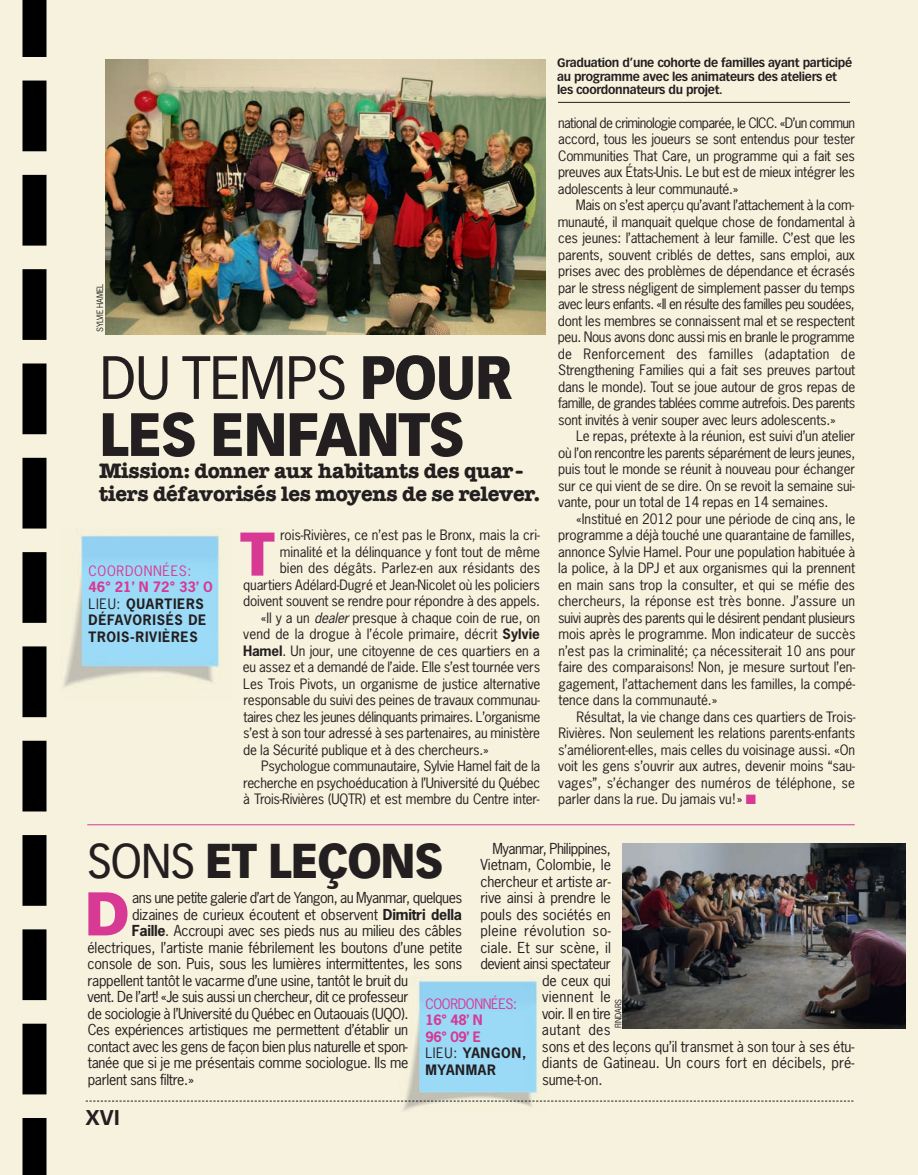
<style>
.page{position:relative;width:918px;height:1175px;background:#fff}
.page>*{position:absolute;margin:0;border:0;box-sizing:border-box;transform-origin:0 0}
.t1{font:900 60.45px "Vectora LH";color:#d73995}
.t2{font:900 60px/57px "Vectora LH";letter-spacing:-.025em;color:#231f20;scale:.92 1}
.t3{font:900 48px "Vectora LH";letter-spacing:-.025em;color:#231f20;scale:.92 1}
.t4{font:700 21px/22.5px "American Typewriter";letter-spacing:-.015em;color:#231f20}
.t5{font:700 21px "Vectora LH";color:#231f20}
.t6{font:14.25px "News Gothic";letter-spacing:-.02em;color:#231f20}
.t7{font:14.25px "News Gothic";letter-spacing:.005em;color:#231f20}
.t8{font:14.25px "News Gothic";letter-spacing:-.04em;color:#231f20}
.t9{font:14.25px "News Gothic";letter-spacing:.025em;color:#231f20}
.t10{font:13.5px/16.5px "News Gothic";letter-spacing:-.01em;color:#231f20;text-align:justify}
.t11{font:700 13.5px/16.5px "News Gothic";letter-spacing:.05em;color:#231f20}
.t12{font:13.5px "News Gothic";letter-spacing:-.03em;color:#231f20}
.t13{font:13.5px "News Gothic";letter-spacing:.01em;color:#231f20}
.t14{font:700 13.5px/16.5px "News Gothic";letter-spacing:.05em;color:#d73995}
.t15{font:13.5px "News Gothic";letter-spacing:.05em;color:#d73995}
.t16{font:13.5px "News Gothic";letter-spacing:-.025em;color:#d73995}
.t17{font:700 12px/13.5px "Vectora LH";letter-spacing:-.025em;color:#231f20}
.t18{font:8.25px "News Gothic";letter-spacing:-.02em;color:#231f20}
.s1{font-weight:400}
.s2{font-style:italic}
.s3{font-weight:700}
.s4{color:#d73995}
.s5{font-weight:400;color:#231f20}
.s6{color:#231f20}
</style>
<div class="page">
<div style="left:0;top:0;width:918px;height:1174px;background:#f6f2dd"></div>
<img style="left:399px;top:980px;width:146px;height:131px">
<svg style="left:86px;top:1100px;width:767px;height:1px"></svg>
<svg style="left:22px;top:80px;width:24px;height:1015px"></svg>
<div style="left:22px;top:0;width:24px;height:57px;background:#000"></div>
<div style="left:22px;top:1118px;width:24px;height:56px;background:#000"></div>
<img style="left:63px;top:535px;width:158px;height:152px">
<hr style="left:87px;top:824px;width:768px;height:1px;background:#d73995">
<img style="left:106px;top:59px;width:440px;height:275px">
<img style="left:623px;top:843px;width:283px;height:185px">
<hr style="left:558px;top:102px;width:292px;height:1px;background:#231f20">
<hr style="left:917px;top:0;width:1px;height:876px;background:#000">
<hr style="left:917px;top:805px;width:1px;height:369px;background:#e21a21">
<p class="t18" style="left:96px;top:332px;width:50px;rotate:-90deg">SYLVIE HAMEL</p>
<h2 class="t2" style="left:99px;top:352px;width:451px"><span class="s1">DU TEMPS</span> POUR<br>LES ENFANTS</h2>
<h3 class="t4" style="left:99px;top:460px;width:442px">Mission: donner aux habitants des quar&shy;tiers défavorisés les moyens de se relever.</h3>
<h1 class="t1" style="left:240px;top:526px;width:36px">T</h1>
<p class="t10" style="left:280px;top:527px;width:261px">rois-Rivières, ce n’est pas le Bronx, mais la cri-</p>
<p class="t10" style="left:280px;top:544px;width:262px">minalité et la délinquance y font tout de même</p>
<p class="t10" style="left:280px;top:560px;width:262px">bien des dégâts. Parlez-en aux résidants des</p>
<p class="t10" style="left:243px;top:577px;width:298px">quartiers Adélard-Dugré et Jean-Nicolet où les policiers</p>
<p class="t10" style="left:243px;top:593px;width:298px">doivent souvent se rendre pour répondre à des appels.</p>
<p class="t10" style="left:261px;top:610px;width:281px">«Il y a un <span class="s2">dealer</span> presque à chaque coin de rue, on</p>
<p class="t13" style="left:243px;top:626px;width:298px">vend de la drogue à l’école primaire, décrit <span class="s3">Sylvie</span></p>
<p class="t10" style="left:243px;top:643px;width:298px"><span class="s3">Hamel</span>. Un jour, une citoyenne de ces quartiers en a</p>
<p class="t10" style="left:243px;top:659px;width:299px">eu assez et a demandé de l’aide. Elle s’est tournée vers</p>
<p class="t10" style="left:243px;top:676px;width:299px">Les Trois Pivots, un organisme de justice alternative</p>
<p class="t10" style="left:244px;top:692px;width:298px">responsable du suivi des peines de travaux communau-</p>
<p class="t12" style="left:243px;top:709px;width:298px">taires chez les jeunes délinquants primaires. L’organisme</p>
<p class="t10" style="left:243px;top:725px;width:298px">s’est à son tour adressé à ses partenaires, au ministère</p>
<p class="t10" style="left:243px;top:742px;width:247px">de la Sécurité publique et à des chercheurs.»</p>
<p class="t10" style="left:261px;top:758px;width:280px">Psychologue communautaire, Sylvie Hamel fait de la</p>
<p class="t10" style="left:243px;top:775px;width:298px">recherche en psychoéducation à l’Université du Québec</p>
<p class="t10" style="left:243px;top:791px;width:298px">à Trois-Rivières (UQTR) et est membre du Centre inter-</p>
<p class="t15" style="left:89px;top:563px;width:104px">COORDONNÉES:</p>
<p class="t11" style="left:89px;top:579px;width:126px"><span class="s4">46° 21’ N 72° 33’ O<br></span><span class="s1">LIEU:</span> QUARTIERS<br>DÉFAVORISÉS DE<br>TROIS-RIVIÈRES</p>
<p class="t17" style="left:557px;top:57px;width:297px">Graduation d’une cohorte de familles ayant participé au programme avec les animateurs des ateliers et les coordonnateurs du projet.</p>
<p class="t10" style="left:558px;top:115px;width:299px">national de criminologie comparée, le CICC. «D’un commun accord, tous les joueurs se sont entendus pour tester Communities That Care, un programme qui a fait ses preuves aux États-Unis. Le but est de mieux intégrer les adolescents à leur communauté.»</p>
<p class="t10" style="left:558px;top:197px;width:299px;text-indent:18px">Mais on s’est aperçu qu’avant l’attachement à la com&shy;munauté, il manquait quelque chose de fondamental à ces jeunes: l’attachement à leur famille. C’est que les parents, souvent criblés de dettes, sans emploi, aux prises avec des problèmes de dépendance et écrasés par le stress négligent de simplement passer du temps avec leurs enfants. «Il en résulte des familles peu soudées, dont les membres se connaissent mal et se respectent peu. Nous avons donc aussi mis en branle le programme de Renforcement des familles (adaptation de Strengthening Families qui a fait ses preuves partout dans le monde). Tout se joue autour de gros repas de famille, de grandes tablées comme autrefois. Des parents sont invités à venir souper avec leurs adolescents.»</p>
<p class="t10" style="left:558px;top:428px;width:299px;text-indent:18px">Le repas, prétexte à la réunion, est suivi d’un atelier où l’on rencontre les parents séparément de leurs jeunes, puis tout le monde se réunit à nouveau pour échanger sur ce qui vient de se dire. On se revoit la semaine sui&shy;vante, pour un total de 14 repas en 14 semaines.</p>
<p class="t10" style="left:558px;top:511px;width:299px;text-indent:18px">«Institué en 2012 pour une période de cinq ans, le programme a déjà touché une quarantaine de familles, annonce Sylvie Hamel. Pour une population habituée à la police, à la DPJ et aux organismes qui la prennent en main sans trop la consulter, et qui se méfie des chercheurs, la réponse est très bonne. J’assure un suivi auprès des parents qui le désirent pendant plusieurs mois après le programme. Mon indicateur de succès n’est pas la criminalité; ça nécessiterait 10 ans pour faire des comparaisons! Non, je mesure surtout l’en&shy;gagement, l’attachement dans les familles, la compé&shy;tence dans la communauté.»</p>
<p class="t10" style="left:558px;top:709px;width:299px;text-indent:18px">Résultat, la vie change dans ces quartiers de Trois-Rivières. Non seulement les relations parents-enfants s’améliorent-elles, mais celles du voisinage aussi. «On voit les gens s’ouvrir aux autres, devenir moins “sau&shy;vages”, s’échanger des numéros de téléphone, se parler dans la rue. Du jamais vu!» <span class="s4">■</span></p>
<p class="t6" style="left:492px;top:840px;width:120px">Myanmar, Philippines,</p>
<p class="t6" style="left:480px;top:857px;width:132px">Vietnam, Colombie, le</p>
<p class="t6" style="left:480px;top:873px;width:132px">chercheur et artiste ar-</p>
<p class="t6" style="left:480px;top:890px;width:132px">rive ainsi à prendre le</p>
<p class="t6" style="left:480px;top:906px;width:132px">pouls des sociétés en</p>
<p class="t9" style="left:480px;top:923px;width:132px">pleine révolution so-</p>
<p class="t7" style="left:480px;top:939px;width:132px">ciale. Et sur scène, il</p>
<p class="t6" style="left:480px;top:956px;width:132px">devient ainsi spectateur</p>
<p class="t6" style="left:542px;top:972px;width:70px">de ceux qui</p>
<p class="t9" style="left:542px;top:989px;width:70px">viennent le</p>
<p class="t6" style="left:542px;top:1005px;width:70px">voir. Il en tire</p>
<p class="t9" style="left:542px;top:1022px;width:70px">autant des</p>
<p class="t6" style="left:542px;top:1038px;width:314px">sons et des leçons qu’il transmet à son tour à ses étu-</p>
<p class="t7" style="left:542px;top:1055px;width:314px">diants de Gatineau. Un cours fort en décibels, pré-</p>
<p class="t6" style="left:542px;top:1071px;width:62px">sume-t-on.</p>
<h3 class="t3" style="left:87px;top:839px;width:388px"><span class="s1">SONS</span> ET LEÇONS</h3>
<p class="t8" style="left:132px;top:890px;width:332px">ans une petite galerie d’art de Yangon, au Myanmar, quelques</p>
<p class="t6" style="left:132px;top:906px;width:332px">dizaines de curieux écoutent et observent <span class="s3">Dimitri della</span></p>
<p class="t6" style="left:132px;top:923px;width:332px"><span class="s3">Faille</span>. Accroupi avec ses pieds nus au milieu des câbles</p>
<p class="t6" style="left:87px;top:939px;width:376px">électriques, l’artiste manie fébrilement les boutons d’une petite</p>
<p class="t6" style="left:88px;top:956px;width:376px">console de son. Puis, sous les lumières intermittentes, les sons</p>
<p class="t6" style="left:88px;top:972px;width:322px">rappellent tantôt le vacarme d’une usine, tantôt le bruit du</p>
<p class="t6" style="left:87px;top:989px;width:322px">vent. De l’art! «Je suis aussi un chercheur, dit ce professeur</p>
<p class="t6" style="left:88px;top:1005px;width:322px">de sociologie à l’Université du Québec en Outaouais (UQO).</p>
<p class="t6" style="left:88px;top:1022px;width:322px">Ces expériences artistiques me permettent d’établir un</p>
<p class="t6" style="left:87px;top:1038px;width:322px">contact avec les gens de façon bien plus naturelle et spon-</p>
<p class="t6" style="left:88px;top:1055px;width:322px">tanée que si je me présentais comme sociologue. Ils me</p>
<p class="t6" style="left:88px;top:1071px;width:108px">parlent sans filtre.»</p>
<h1 class="t1" style="left:84px;top:886px;width:47px">D</h1>
<p class="t16" style="left:425px;top:996px;width:93px">COORDONNÉES:</p>
<p class="t14" style="left:425px;top:1012px;width:102px">16° 48’ N<br>96° 09’ E<br><span class="s5">LIEU:</span> <span class="s6">YANGON,<br>MYANMAR</span></p>
<p class="t18" style="left:614px;top:1028px;width:31px;rotate:-90deg">FINDARS</p>
<h3 class="t5" style="left:85px;top:1108px;width:36px">XVI</h3>
</div>
